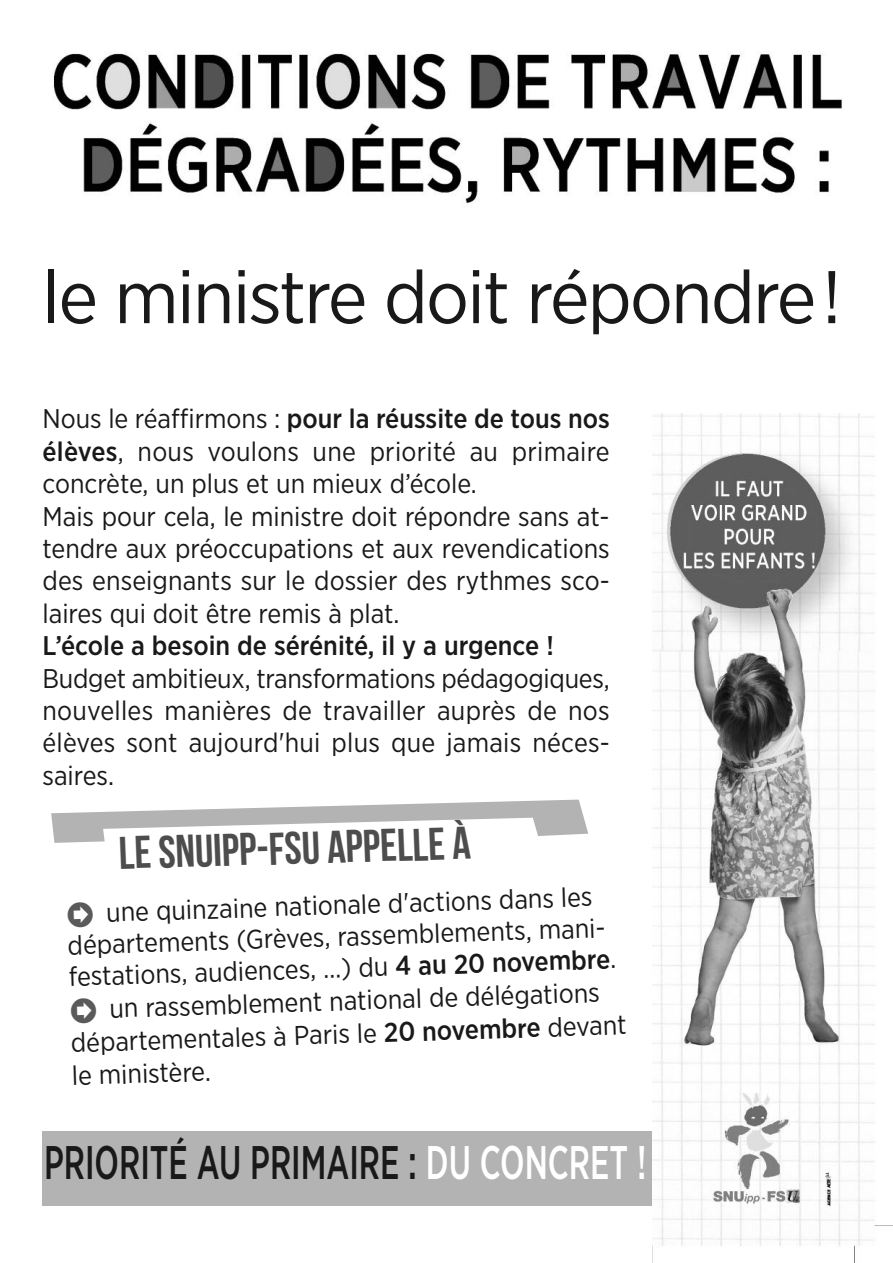
<style>
.page{position:relative;width:893px;height:1263px;background:#fff}
.page>*{position:absolute;margin:0;border:0;box-sizing:border-box;transform-origin:0 0}
.t1{font:74.4px "Gotham Narrow";letter-spacing:-.025em;color:#191919;scale:1.04 1}
.t2{font:500 47.1px "Gotham Narrow";color:#191919;scale:.72 1}
.t3{font:45.75px "Bebas Neue";color:#4d4d4d}
.t4{font:27px/32.4px "Gotham Narrow";color:#191919}
.t5{font:500 27px "Gotham Narrow";color:#191919}
.s1{font-weight:500}
.s2{font-family:"J Cfg";color:#5a5a5a}
.s3{color:#fff}
</style>
<div class="page">
<div style="left:43px;top:1131px;width:620px;height:75px;background:#b3b3b3"></div>
<img style="left:653px;top:413px;width:240px;height:850px">
<img style="left:54px;top:51px;width:788px;height:154px">
<h1 class="t1" style="left:42px;top:271px;width:770px">le ministre doit répondre!</h1>
<p class="t4" style="left:43px;top:405px;width:569px">Nous le réaffirmons : <span class="s1">pour la réussite de tous nos élèves</span>, nous voulons une priorité au primaire concrète, un plus et un mieux d’école.<br>Mais pour cela, le ministre doit répondre sans at&shy;tendre aux préoccupations et aux revendications des enseignants sur le dossier des rythmes sco&shy;laires qui doit être remis à plat.</p>
<p class="t5" style="left:43px;top:636px;width:513px">L’école a besoin de sérénité, il y a urgence !</p>
<p class="t4" style="left:43px;top:664px;width:569px;text-align:justify">Budget ambitieux, transformations pédagogiques, nouvelles manières de travailler auprès de nos élèves sont aujourd'hui plus que jamais néces&shy;saires.</p>
<h3 class="t3" style="left:118px;top:827px;width:354px;rotate:-2deg">LeSNUipp-FSU appelle À</h3>
<p class="t4" style="left:66px;top:900px;width:558px;rotate:-2deg"><span class="s2">➲</span> une quinzaine nationale d'actions dans les départements (Grèves, rassemblements, mani&shy;festations, audiences, …) du <span class="s1">4 au 20 novembre</span>. <span class="s2">➲</span> un rassemblement national de délégations départementales à Paris le <span class="s1">20 novembre</span> devant le ministère.</p>
<h2 class="t2" style="left:44px;top:1146px;width:838px">priorité au primaire : <span class="s3">du concret !</span></h2>
</div>
